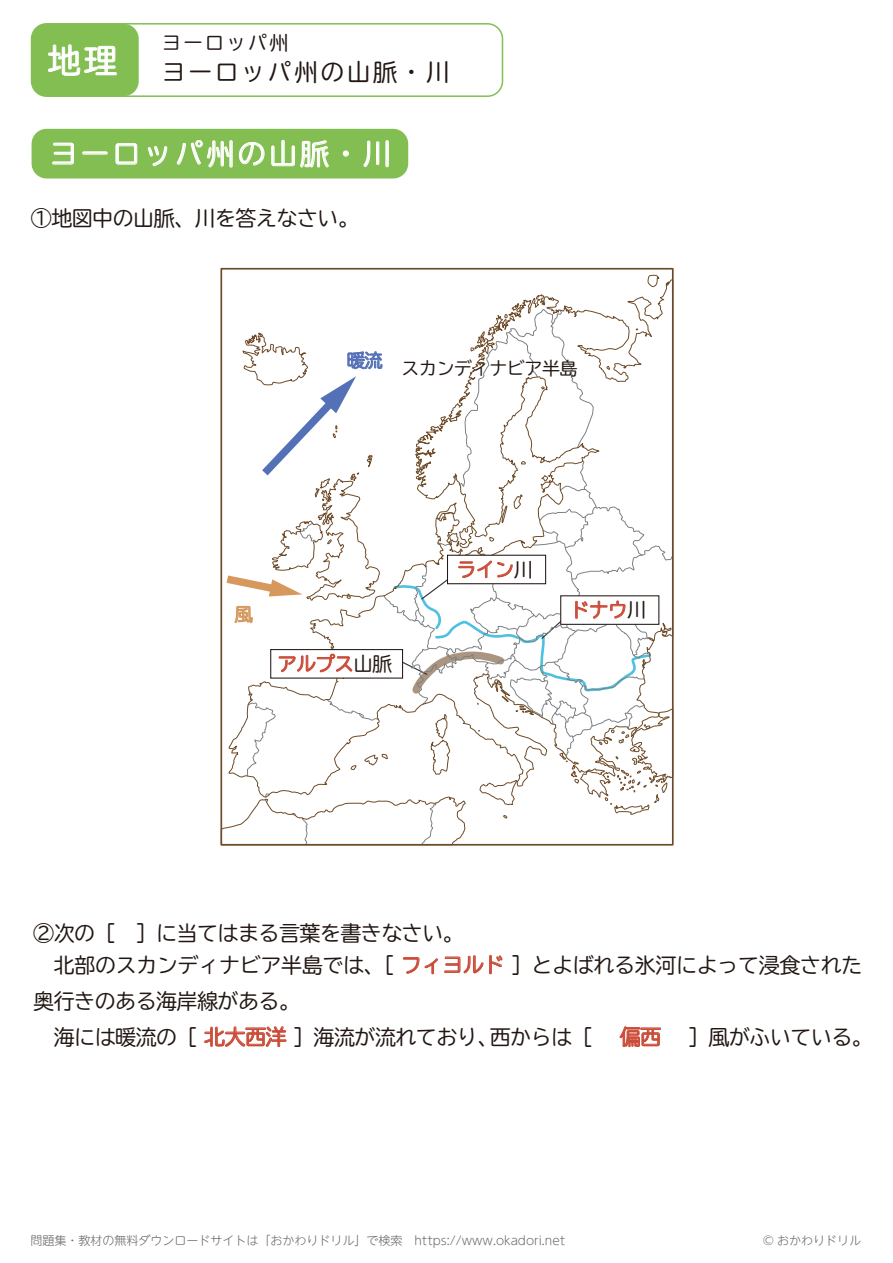
<style>
.page{position:relative;width:893px;height:1263px;background:#fff}
.page>*{position:absolute;margin:0;border:0;box-sizing:border-box;transform-origin:0 0}
.t1{font:33px "TBUDR Go Std";color:#fff}
.t2{font:28.5px "TBUDR Go Std";letter-spacing:.1em;color:#fff}
.t3{font:24px "TBUDR Go Std";letter-spacing:.1em;color:#221713}
.t4{font:21px/31.5px "TBUDR Go Std";letter-spacing:-.025em;color:#221713}
.t5{font:19.5px "TBUDR Go Std";letter-spacing:-.025em;color:#ca4b37}
.t6{font:19.5px "TBUDR Go Std";letter-spacing:.1em;color:#221713}
.t7{font:18px "TBUDR Go Std";letter-spacing:-.025em;color:#221713}
.t8{font:18px "TBUDR Go Std";color:#5471b7}
.t9{font:18px "TBUDR Go Std";color:#d6985d}
.t10{font:300 12px "UD Shin M Go Pr 6 N";color:#68696b}
.s1{color:#221713}
.s2{color:#ca4b37}
.s3{color:#624d4c}
</style>
<div class="page">
<div style="left:31px;top:23px;width:472px;height:74px;border:2px solid #83be52;border-radius:15px"></div>
<div style="left:32px;top:24px;width:107px;height:72px;background:#83be52;border-radius:15px"></div>
<svg style="left:48px;top:44px;width:69px;height:32px"></svg>
<div style="left:32px;top:129px;width:376px;height:50px;background:#83be52;border-radius:15px"></div>
<svg style="left:52px;top:142px;width:22px;height:23px"></svg>
<div style="left:82px;top:152px;width:26px;height:3px;border:1px solid #fff"></div>
<svg style="left:115px;top:143px;width:23px;height:22px"></svg>
<svg style="left:148px;top:146px;width:20px;height:20px"></svg>
<svg style="left:176px;top:140px;width:57px;height:28px"></svg>
<svg style="left:239px;top:142px;width:26px;height:24px"></svg>
<svg style="left:271px;top:140px;width:58px;height:28px"></svg>
<svg style="left:343px;top:151px;width:6px;height:6px"></svg>
<svg style="left:363px;top:140px;width:26px;height:28px"></svg>
<svg style="left:403px;top:957px;width:16px;height:16px"></svg>
<svg style="left:425px;top:958px;width:13px;height:16px"></svg>
<svg style="left:444px;top:955px;width:39px;height:18px"></svg>
<svg style="left:489px;top:955px;width:13px;height:19px"></svg>
<svg style="left:204px;top:1026px;width:82px;height:21px"></svg>
<svg style="left:620px;top:1026px;width:41px;height:21px"></svg>
<svg style="left:220px;top:303px;width:454px;height:543px"></svg>
<h1 class="t1" style="left:48px;top:33px;width:71px">地理</h1>
<p class="t6" style="left:162px;top:27px;width:128px">ヨーロッパ州</p>
<p class="t3" style="left:162px;top:52px;width:290px">ヨーロッパ州の山脈・川</p>
<h2 class="t2" style="left:49px;top:130px;width:344px">ヨーロッパ州の山脈・川</h2>
<p class="t4" style="left:31px;top:202px;width:330px">①地図中の山脈、川を答えなさい。</p>
<p class="t8" style="left:347px;top:346px;width:37px">暖流</p>
<p class="t7" style="left:402px;top:354px;width:177px">スカンディナビア半島</p>
<p class="t9" style="left:235px;top:599px;width:19px">風</p>
<p class="t5" style="left:277px;top:648px;width:116px">アルプス<span class="s1">山脈</span></p>
<p class="t5" style="left:457px;top:553px;width:78px">ライン<span class="s1">川</span></p>
<p class="t5" style="left:570px;top:594px;width:78px">ドナウ<span class="s1">川</span></p>
<p class="t4" style="left:54px;top:917px;width:810px;text-indent:-20px">②次の［　］に当てはまる言葉を書きなさい。<br>北部のスカンディナビア半島では、［<span class="s2">フィヨルド</span>］とよばれる氷河によって浸食された</p>
<p class="t4" style="left:33px;top:982px;width:841px;line-height:36px">奥行きのある海岸線がある。<br>　海には暖流の［<span class="s2">北大西洋</span>］海流が流れており、西からは［ <span class="s3">　</span><span class="s2">偏西　</span>］風がふいている。</p>
<p class="t10" style="left:31px;top:1230px;width:536px">問題集・教材の無料ダウンロードサイトは「おかわりドリル」で検索　https://www.okadori.net</p>
<p class="t10" style="left:763px;top:1230px;width:100px">© おかわりドリル</p>
</div>
